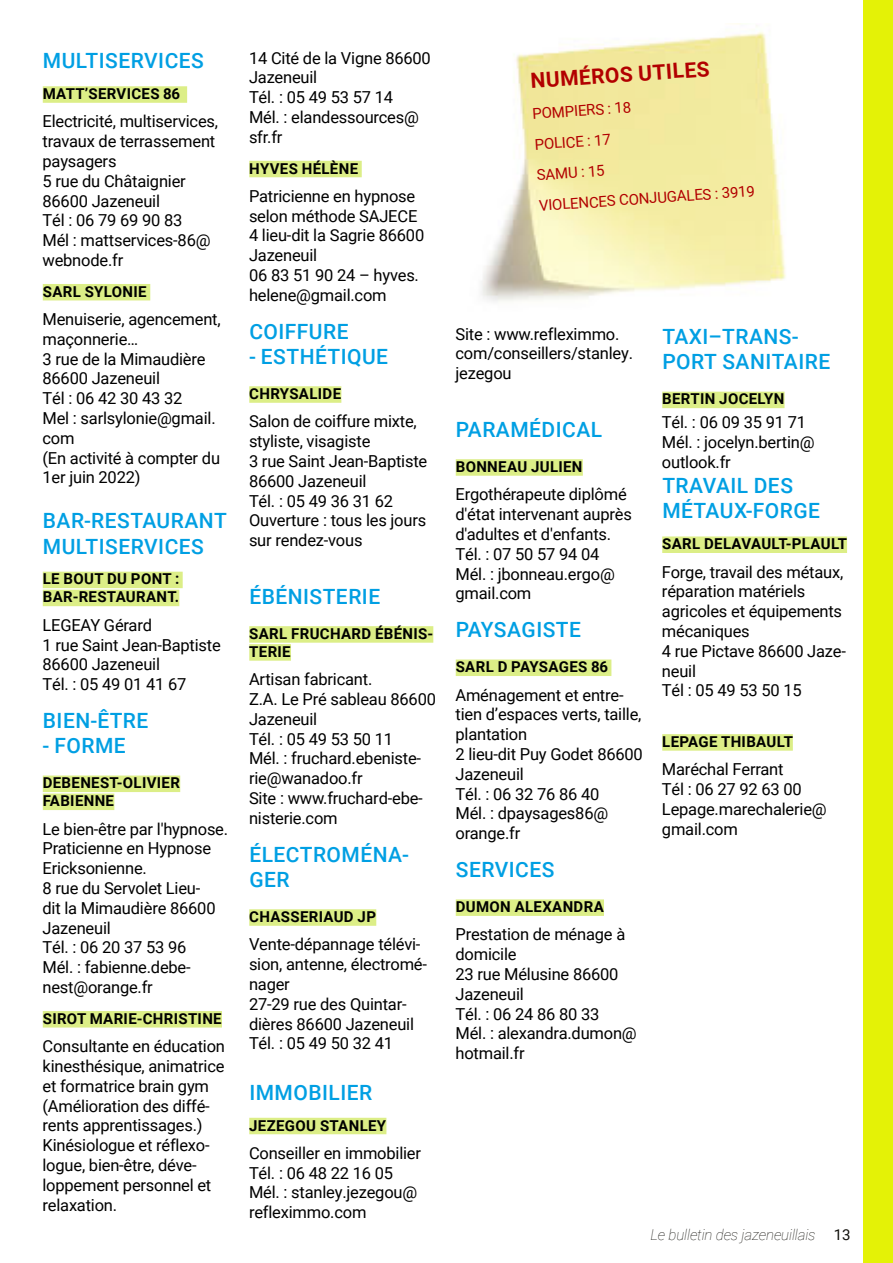
<style>
.page{position:relative;width:893px;height:1263px;background:#fff}
.page>*{position:absolute;margin:0;border:0;box-sizing:border-box;transform-origin:0 0}
.t1{font:500 21px/25.2px "Roboto";letter-spacing:.025em;color:#009fe3}
.t2{font:700 21px "Roboto";color:#b20000}
.t3{font:16.5px/19.8px "Roboto";letter-spacing:-.015em;color:#000}
.t4{font:700 15px/18px "Roboto";letter-spacing:.02em;color:#000}
.t5{font:15px/30.8px "Roboto";color:#b20000}
.t6{font:italic 100 15px "Roboto";letter-spacing:-.01em;color:#12110c}
.s1{font-weight:400;font-style:normal}
</style>
<div class="page">
<div style="left:863px;top:0;width:30px;height:1263px;background:#e4f206"></div>
<div style="left:43px;top:86px;width:144px;height:17px;background:#dcee87"></div>
<div style="left:43px;top:284px;width:107px;height:16px;background:#dcee87"></div>
<div style="left:43px;top:572px;width:140px;height:16px;background:#dcee87"></div>
<div style="left:43px;top:590px;width:136px;height:16px;background:#dcee87"></div>
<div style="left:43px;top:775px;width:137px;height:17px;background:#dcee87"></div>
<div style="left:43px;top:793px;width:71px;height:17px;background:#dcee87"></div>
<div style="left:43px;top:1011px;width:179px;height:16px;background:#dcee87"></div>
<div style="left:249px;top:161px;width:113px;height:16px;background:#dcee87"></div>
<div style="left:249px;top:386px;width:92px;height:17px;background:#dcee87"></div>
<div style="left:249px;top:626px;width:184px;height:17px;background:#dcee87"></div>
<div style="left:249px;top:644px;width:42px;height:17px;background:#dcee87"></div>
<div style="left:249px;top:909px;width:127px;height:17px;background:#dcee87"></div>
<div style="left:249px;top:1118px;width:137px;height:16px;background:#dcee87"></div>
<div style="left:456px;top:459px;width:127px;height:17px;background:#dcee87"></div>
<div style="left:456px;top:659px;width:155px;height:17px;background:#dcee87"></div>
<div style="left:456px;top:899px;width:148px;height:17px;background:#dcee87"></div>
<div style="left:662px;top:392px;width:122px;height:16px;background:#dcee87"></div>
<div style="left:662px;top:536px;width:185px;height:17px;background:#dcee87"></div>
<div style="left:662px;top:734px;width:131px;height:17px;background:#dcee87"></div>
<img style="left:481px;top:25px;width:305px;height:276px">
<p class="t1" style="left:43px;top:47px;width:162px">MULTISERVICES</p>
<p class="t4" style="left:43px;top:84px;width:139px">MATT’SERVICES 86</p>
<p class="t3" style="left:43px;top:111px;width:177px">Electricité, multiservices, travaux de terrassement paysagers<br>5 rue du Châtaignier<br>86600 Jazeneuil<br>Tél : 06 79 69 90 83<br>Mél : mattservices-86@ webnode.fr</p>
<p class="t4" style="left:43px;top:282px;width:105px">SARL SYLONIE</p>
<p class="t3" style="left:43px;top:309px;width:180px">Menuiserie, agencement, maçonnerie…<br>3 rue de la Mimaudière<br>86600 Jazeneuil<br>Tél : 06 42 30 43 32<br>Mel : sarlsylonie@gmail. com<br>(En activité à compter du<br>1er juin 2022)</p>
<p class="t1" style="left:43px;top:508px;width:186px">BAR-RESTAURANT<br>MULTISERVICES</p>
<p class="t4" style="left:43px;top:569px;width:138px">LE BOUT DU PONT :<br>BAR-RESTAURANT.</p>
<p class="t3" style="left:43px;top:614px;width:180px">LEGEAY Gérard<br>1 rue Saint Jean-Baptiste<br>86600 Jazeneuil<br>Tél. : 05 49 01 41 67</p>
<p class="t1" style="left:43px;top:707px;width:107px">BIEN-ÊTRE</p>
<p class="t1" style="left:43px;top:732px;width:85px">- FORME</p>
<p class="t4" style="left:43px;top:773px;width:139px">DEBENEST-OLIVIER<br>FABIENNE</p>
<p class="t3" style="left:43px;top:818px;width:187px">Le bien-être par l'hypnose.<br>Praticienne en Hypnose<br>Ericksonienne.<br>8 rue du Servolet Lieu-<br>dit la Mimaudière 86600<br>Jazeneuil<br>Tél. : 06 20 37 53 96<br>Mél. : fabienne.debe&shy;nest@orange.fr</p>
<p class="t4" style="left:43px;top:1009px;width:180px">SIROT MARIE-CHRISTINE</p>
<p class="t3" style="left:43px;top:1036px;width:184px">Consultante en éducation kinesthésique, animatrice et formatrice brain gym (Amélioration des diffé&shy;rents apprentissages.)<br>Kinésiologue et réflexo&shy;logue, bien-être, déve&shy;loppement personnel et relaxation.</p>
<p class="t3" style="left:249px;top:47px;width:183px">14 Cité de la Vigne 86600<br>Jazeneuil<br>Tél. : 05 49 53 57 14<br>Mél. : elandessources@ sfr.fr</p>
<p class="t4" style="left:249px;top:159px;width:110px">HYVES HÉLÈNE</p>
<p class="t3" style="left:249px;top:185px;width:177px">Patricienne en hypnose selon méthode SAJECE<br>4 lieu-dit la Sagrie 86600<br>Jazeneuil<br>06 83 51 90 24 – hyves. helene@gmail.com</p>
<p class="t1" style="left:249px;top:318px;width:101px">COIFFURE</p>
<p class="t1" style="left:249px;top:343px;width:141px">- ESTHÉTIQUE</p>
<p class="t4" style="left:249px;top:384px;width:93px">CHRYSALIDE</p>
<p class="t3" style="left:249px;top:411px;width:180px">Salon de coiffure mixte, styliste, visagiste<br>3 rue Saint Jean-Baptiste<br>86600 Jazeneuil<br>Tél. : 05 49 36 31 62<br>Ouverture : tous les jours sur rendez-vous</p>
<p class="t1" style="left:249px;top:583px;width:132px">ÉBÉNISTERIE</p>
<p class="t4" style="left:249px;top:624px;width:186px">SARL FRUCHARD ÉBÉNIS-<br>TERIE</p>
<p class="t3" style="left:249px;top:669px;width:189px">Artisan fabricant.<br>Z.A. Le Pré sableau 86600<br>Jazeneuil<br>Tél. : 05 49 53 50 11<br>Mél. : fruchard.ebeniste&shy;rie@wanadoo.fr<br>Site : www.fruchard-ebe&shy;nisterie.com</p>
<p class="t1" style="left:249px;top:841px;width:161px">ÉLECTROMÉNA-<br>GER</p>
<p class="t4" style="left:249px;top:907px;width:128px">CHASSERIAUD JP</p>
<p class="t3" style="left:249px;top:934px;width:180px">Vente-dépannage télévi&shy;sion, antenne, électromé&shy;nager<br>27-29 rue des Quintar&shy;dières 86600 Jazeneuil<br>Tél. : 05 49 50 32 41</p>
<p class="t1" style="left:249px;top:1079px;width:124px">IMMOBILIER</p>
<p class="t4" style="left:249px;top:1115px;width:138px">JEZEGOU STANLEY</p>
<p class="t3" style="left:249px;top:1142px;width:174px">Conseiller en immobilier<br>Tél. : 06 48 22 16 05<br>Mél. : stanley.jezegou@ refleximmo.com</p>
<p class="t2" style="left:530px;top:66px;width:181px;rotate:-4deg">NUMÉROS UTILES</p>
<p class="t5" style="left:531px;top:98px;width:218px;rotate:-4deg">POMPIERS : 18<br>POLICE : 17<br>SAMU : 15<br>VIOLENCES CONJUGALES : 3919</p>
<p class="t3" style="left:455px;top:323px;width:179px">Site : www.refleximmo. com/conseillers/stanley. jezegou</p>
<p class="t1" style="left:456px;top:416px;width:148px">PARAMÉDICAL</p>
<p class="t4" style="left:456px;top:457px;width:128px">BONNEAU JULIEN</p>
<p class="t3" style="left:455px;top:484px;width:178px">Ergothérapeute diplômé d'état intervenant auprès d'adultes et d'enfants.<br>Tél. : 07 50 57 94 04<br>Mél. : jbonneau.ergo@ gmail.com</p>
<p class="t1" style="left:456px;top:616px;width:127px">PAYSAGISTE</p>
<p class="t4" style="left:456px;top:657px;width:154px">SARL D PAYSAGES 86</p>
<p class="t3" style="left:455px;top:684px;width:189px">Aménagement et entre&shy;tien d’espaces verts, taille, plantation<br>2 lieu-dit Puy Godet 86600<br>Jazeneuil<br>Tél. : 06 32 76 86 40<br>Mél. : dpaysages86@ orange.fr</p>
<p class="t1" style="left:456px;top:856px;width:100px">SERVICES</p>
<p class="t4" style="left:456px;top:897px;width:149px">DUMON ALEXANDRA</p>
<p class="t3" style="left:455px;top:924px;width:183px">Prestation de ménage à domicile<br>23 rue Mélusine 86600<br>Jazeneuil<br>Tél. : 06 24 86 80 33<br>Mél. : alexandra.dumon@ hotmail.fr</p>
<p class="t1" style="left:662px;top:323px;width:169px">TAXI–TRANS-<br>PORT SANITAIRE</p>
<p class="t4" style="left:662px;top:389px;width:124px">BERTIN JOCELYN</p>
<p class="t3" style="left:662px;top:412px;width:154px">Tél. : 06 09 35 91 71<br>Mél. : jocelyn.bertin@ outlook.fr</p>
<p class="t1" style="left:662px;top:472px;width:159px">TRAVAIL DES<br>MÉTAUX-FORGE</p>
<p class="t4" style="left:662px;top:534px;width:186px">SARL DELAVAULT-PLAULT</p>
<p class="t3" style="left:662px;top:561px;width:186px">Forge, travail des métaux, réparation matériels agricoles et équipements mécaniques<br>4 rue Pictave 86600 Jaze&shy;neuil<br>Tél : 05 49 53 50 15</p>
<p class="t4" style="left:662px;top:732px;width:132px">LEPAGE THIBAULT</p>
<p class="t3" style="left:662px;top:759px;width:166px">Maréchal Ferrant<br>Tél : 06 27 92 63 00<br>Lepage.marechalerie@ gmail.com</p>
<p class="t6" style="left:650px;top:1224px;width:201px">Le bulletin des jazeneuillais <span class="s1">13</span></p>
</div>
